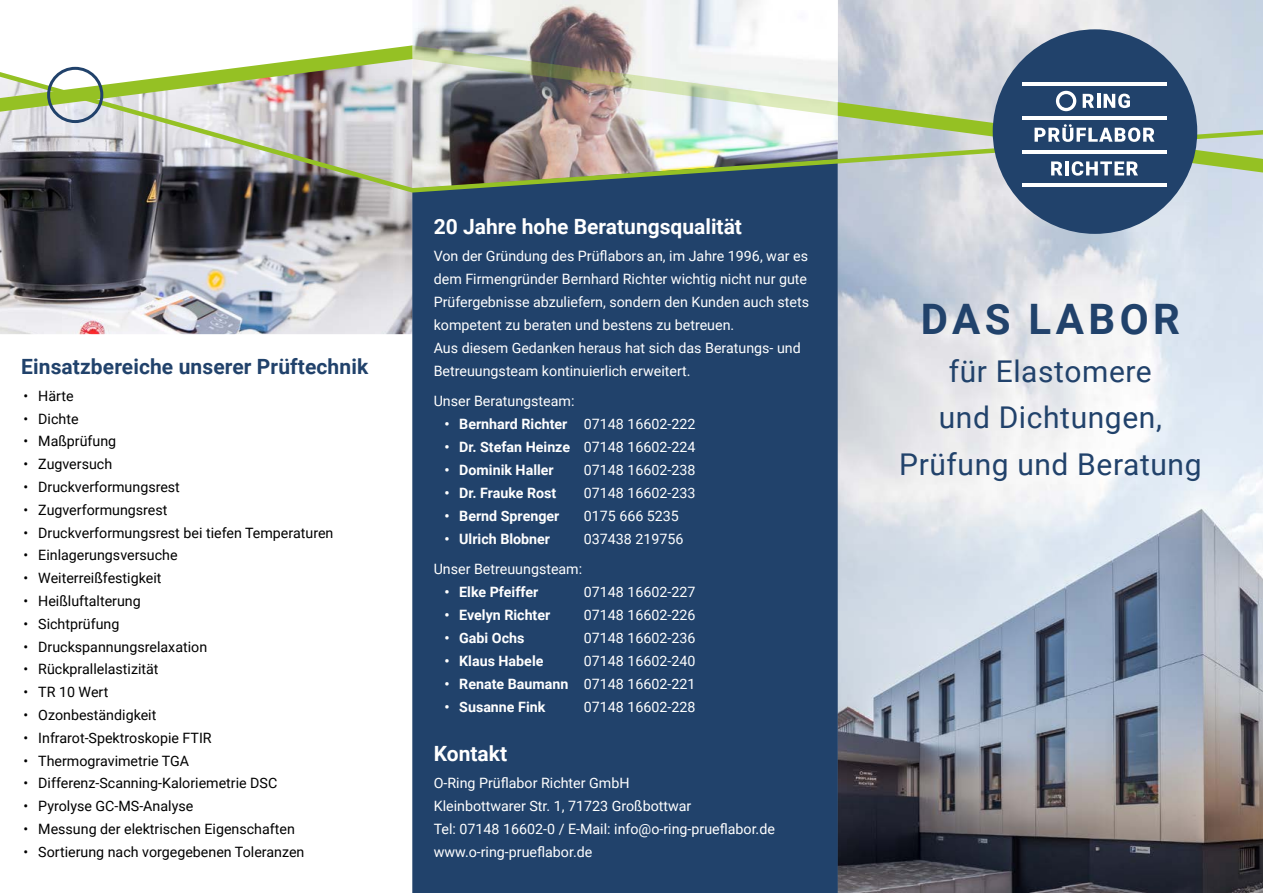
<style>
.page{position:relative;width:1263px;height:893px;background:#fff}
.page>*{position:absolute;margin:0;border:0;box-sizing:border-box;transform-origin:0 0}
.t1{font:700 42px "Roboto";letter-spacing:.105em;color:#21426b}
.t2{font:30px/46.5px "Roboto";letter-spacing:.02em;color:#21426b;text-align:center}
.t3{font:700 21px "Roboto";color:#fff}
.t4{font:700 21px "Roboto";letter-spacing:.005em;color:#21426b}
.t5{font:14.25px/23px "Roboto";color:#fff}
.t6{font:14.25px "Roboto";color:#000}
.t7{font:700 14.25px "Roboto";color:#fff}
.s1{font-weight:400}
</style>
<div class="page">
<img style="left:838px;top:0;width:425px;height:893px">
<img style="left:0;top:195px;width:412px;height:139px">
<img style="left:413px;top:0;width:344px;height:45px">
<div style="left:412px;top:195px;width:426px;height:698px;background:#21426b"></div>
<svg style="left:0;top:176px;width:1263px;height:19px"></svg>
<div style="left:993px;top:29px;width:204px;height:205px;background:#21426b;border-radius:50%"></div>
<hr style="left:1022px;top:184px;width:145px;height:3px;background:#fff">
<img style="left:0;top:45px;width:1263px;height:131px">
<div style="left:47px;top:67px;width:56px;height:56px;border:3px solid #21426b;border-radius:50%"></div>
<h3 class="t4" style="left:21px;top:352px;width:348px">Einsatzbereiche unserer Prüftechnik</h3>
<p class="t6" style="left:23px;top:386px;width:52px">• Härte</p>
<p class="t6" style="left:23px;top:409px;width:57px">• Dichte</p>
<p class="t6" style="left:23px;top:431px;width:94px">• Maßprüfung</p>
<p class="t6" style="left:23px;top:454px;width:90px">• Zugversuch</p>
<p class="t6" style="left:23px;top:477px;width:158px">• Druckverformungsrest</p>
<p class="t6" style="left:23px;top:500px;width:146px">• Zugverformungsrest</p>
<p class="t6" style="left:23px;top:523px;width:312px">• Druckverformungsrest bei tiefen Temperaturen</p>
<p class="t6" style="left:23px;top:545px;width:156px">• Einlagerungsversuche</p>
<p class="t6" style="left:23px;top:568px;width:140px">• Weiterreißfestigkeit</p>
<p class="t6" style="left:23px;top:591px;width:119px">• Heißluftalterung</p>
<p class="t6" style="left:23px;top:614px;width:98px">• Sichtprüfung</p>
<p class="t6" style="left:23px;top:637px;width:185px">• Druckspannungsrelaxation</p>
<p class="t6" style="left:23px;top:659px;width:137px">• Rückprallelastizität</p>
<p class="t6" style="left:23px;top:682px;width:87px">• TR 10 Wert</p>
<p class="t6" style="left:23px;top:705px;width:135px">• Ozonbeständigkeit</p>
<p class="t6" style="left:23px;top:728px;width:190px">• Infrarot-Spektroskopie FTIR</p>
<p class="t6" style="left:23px;top:751px;width:167px">• Thermogravimetrie TGA</p>
<p class="t6" style="left:23px;top:773px;width:255px">• Differenz-Scanning-Kaloriemetrie DSC</p>
<p class="t6" style="left:23px;top:796px;width:171px">• Pyrolyse GC-MS-Analyse</p>
<p class="t6" style="left:23px;top:819px;width:273px">• Messung der elektrischen Eigenschaften</p>
<p class="t6" style="left:23px;top:842px;width:283px">• Sortierung nach vorgegebenen Toleranzen</p>
<h3 class="t3" style="left:434px;top:212px;width:310px">20 Jahre hohe Beratungsqualität</h3>
<p class="t5" style="left:434px;top:244px;width:377px">Von der Gründung des Prüflabors an, im Jahre 1996, war es dem Firmengründer Bernhard Richter wichtig nicht nur gute Prüfergebnisse abzuliefern, sondern den Kunden auch stets kompetent zu beraten und bestens zu betreuen.<br>Aus diesem Gedanken heraus hat sich das Beratungs- und Betreuungsteam kontinuierlich erweitert.</p>
<p class="t5" style="left:434px;top:389px;width:142px">Unser Beratungsteam:</p>
<p class="t7" style="left:444px;top:414px;width:252px">• Bernhard Richter <span class="s1">07148 16602-222</span></p>
<p class="t7" style="left:444px;top:437px;width:252px">• Dr. Stefan Heinze <span class="s1">07148 16602-224</span></p>
<p class="t7" style="left:444px;top:460px;width:111px">• Dominik Haller</p>
<p class="t5" style="left:584px;top:458px;width:113px">07148 16602-238</p>
<p class="t7" style="left:444px;top:483px;width:114px">• Dr. Frauke Rost</p>
<p class="t5" style="left:584px;top:481px;width:113px">07148 16602-233</p>
<p class="t7" style="left:444px;top:506px;width:117px">• Bernd Sprenger</p>
<p class="t5" style="left:584px;top:504px;width:97px">0175 666 5235</p>
<p class="t7" style="left:444px;top:529px;width:107px">• Ulrich Blobner</p>
<p class="t5" style="left:584px;top:527px;width:101px">037438 219756</p>
<p class="t5" style="left:434px;top:557px;width:150px">Unser Betreuungsteam:</p>
<p class="t7" style="left:444px;top:582px;width:95px">• Elke Pfeiffer</p>
<p class="t5" style="left:584px;top:580px;width:113px">07148 16602-227</p>
<p class="t7" style="left:444px;top:605px;width:107px">• Evelyn Richter</p>
<p class="t5" style="left:584px;top:603px;width:113px">07148 16602-226</p>
<p class="t7" style="left:444px;top:628px;width:82px">• Gabi Ochs</p>
<p class="t5" style="left:584px;top:626px;width:113px">07148 16602-236</p>
<p class="t7" style="left:444px;top:651px;width:101px">• Klaus Habele</p>
<p class="t5" style="left:584px;top:649px;width:113px">07148 16602-240</p>
<p class="t7" style="left:444px;top:674px;width:252px">• Renate Baumann <span class="s1">07148 16602-221</span></p>
<p class="t7" style="left:444px;top:696px;width:102px">• Susanne Fink</p>
<p class="t5" style="left:584px;top:694px;width:113px">07148 16602-228</p>
<h3 class="t3" style="left:434px;top:739px;width:75px">Kontakt</h3>
<p class="t5" style="left:434px;top:771px;width:343px">O-Ring Prüflabor Richter GmbH<br>Kleinbottwarer Str. 1, 71723 Großbottwar<br>Tel: 07148 16602-0 / E-Mail: info@o-ring-prueflabor.de www.o-ring-prueflabor.de</p>
<h1 class="t1" style="left:921px;top:289px;width:261px">DAS LABOR</h1>
<h2 class="t2" style="left:899px;top:347px;width:304px">für Elastomere<br>und Dichtungen,<br>Prüfung und Beratung</h2>
</div>
